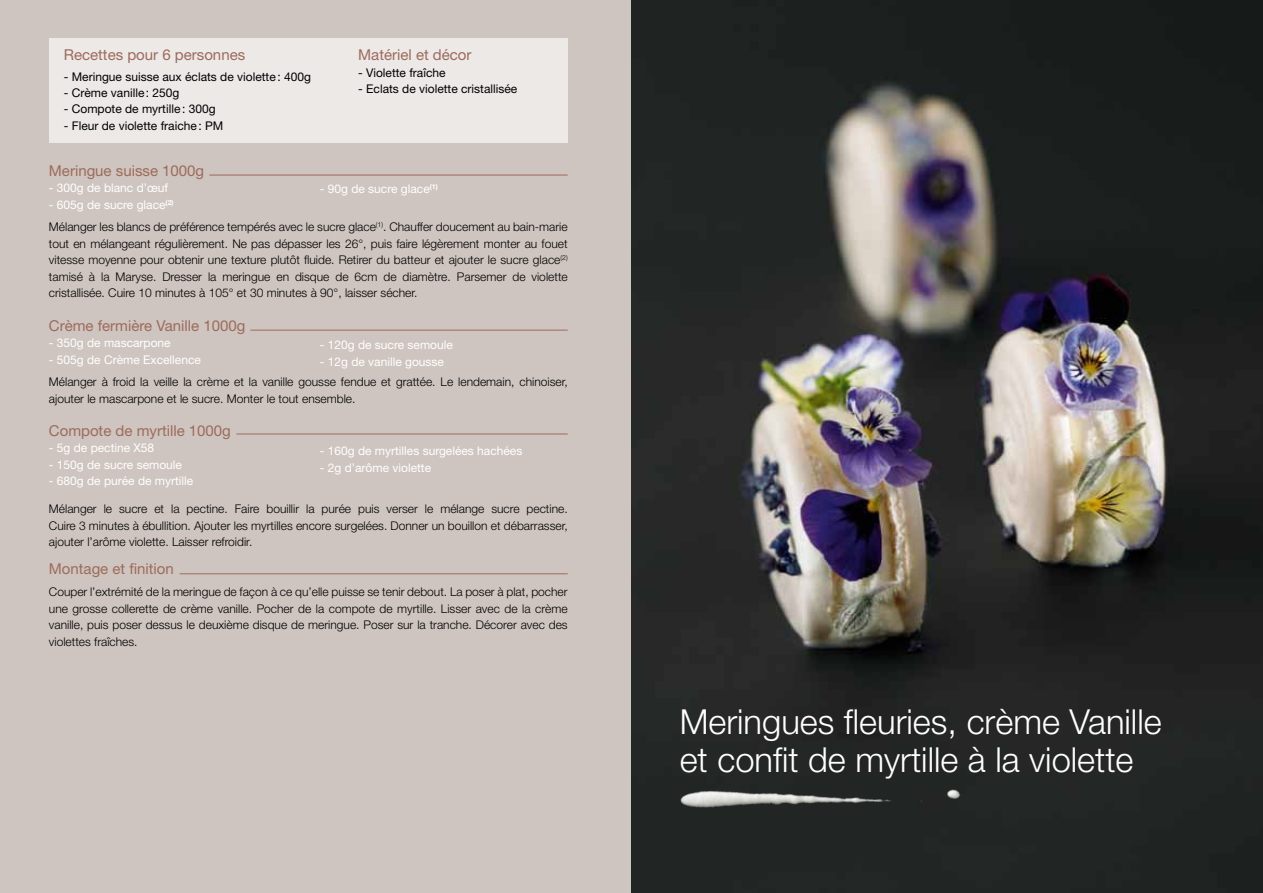
<style>
.page{position:relative;width:1263px;height:893px;background:#fff}
.page>*{position:absolute;margin:0;border:0;box-sizing:border-box;transform-origin:0 0}
.t1{font:300 34.5px/37.5px "Helvetica Neue";color:#fff}
.t2{font:15px "Helvetica Neue";color:#9d6b5a}
.t3{font:300 12px/16.5px "Helvetica Neue";color:#000;text-align:justify}
.t4{font:12px "Helvetica Neue";color:#fff}
.t5{font:12px "Helvetica Neue";color:#000}
</style>
<div class="page">
<div style="left:0;top:0;width:631px;height:893px;background:#cec5c0"></div>
<img style="left:631px;top:0;width:632px;height:893px">
<img style="left:560px;top:548px;width:531px;height:345px">
<div style="left:49px;top:38px;width:519px;height:104px;background:#ece9e7"></div>
<hr style="left:250px;top:330px;width:318px;height:1px;background:#9d6b5a">
<hr style="left:180px;top:573px;width:388px;height:1px;background:#9d6b5a">
<hr style="left:236px;top:434px;width:332px;height:1px;background:#9d6b5a">
<hr style="left:209px;top:175px;width:359px;height:1px;background:#9d6b5a">
<p class="t2" style="left:64px;top:46px;width:183px">Recettes pour 6 personnes</p>
<p class="t5" style="left:64px;top:69px;width:249px">- Meringue suisse aux éclats de violette: 400g</p>
<p class="t5" style="left:64px;top:86px;width:117px">- Crème vanille: 250g</p>
<p class="t5" style="left:64px;top:102px;width:153px">- Compote de myrtille: 300g</p>
<p class="t5" style="left:64px;top:118px;width:161px">- Fleur de violette fraiche: PM</p>
<p class="t2" style="left:358px;top:46px;width:115px">Matériel et décor</p>
<p class="t5" style="left:358px;top:65px;width:89px">- Violette fraîche</p>
<p class="t5" style="left:358px;top:81px;width:161px">- Eclats de violette cristallisée</p>
<p class="t2" style="left:49px;top:161px;width:157px">Meringue suisse 1000g</p>
<p class="t4" style="left:49px;top:181px;width:121px">- 300g de blanc d’œuf</p>
<p class="t4" style="left:49px;top:197px;width:126px">- 605g de sucre glace<sup>(2)</sup></p>
<p class="t4" style="left:320px;top:181px;width:120px">- 90g de sucre glace<sup>(1)</sup></p>
<p class="t3" style="left:49px;top:218px;width:520px">Mélanger les blancs de préférence tempérés avec le sucre glace<sup>(1)</sup>. Chauffer doucement au bain‑marie tout en mélangeant régulièrement. Ne pas dépasser les 26°, puis faire légèrement monter au fouet vitesse moyenne pour obtenir une texture plutôt fluide. Retirer du batteur et ajouter le sucre glace<sup>(2) </sup>tamisé à la Maryse. Dresser la meringue en disque de 6cm de diamètre. Parsemer de violette cristallisée. Cuire 10 minutes à 105° et 30 minutes à 90°, laisser sécher.</p>
<p class="t2" style="left:49px;top:317px;width:198px">Crème fermière Vanille 1000g</p>
<p class="t4" style="left:49px;top:336px;width:123px">- 350g de mascarpone</p>
<p class="t4" style="left:49px;top:352px;width:154px">- 505g de Crème Excellence</p>
<p class="t4" style="left:320px;top:338px;width:135px">- 120g de sucre semoule</p>
<p class="t4" style="left:320px;top:354px;width:126px">- 12g de vanille gousse</p>
<p class="t3" style="left:49px;top:373px;width:520px">Mélanger à froid la veille la crème et la vanille gousse fendue et grattée. Le lendemain, chinoiser, ajouter le mascarpone et le sucre. Monter le tout ensemble.</p>
<p class="t2" style="left:49px;top:422px;width:184px">Compote de myrtille 1000g</p>
<p class="t4" style="left:49px;top:441px;width:107px">- 5g de pectine X58</p>
<p class="t4" style="left:49px;top:457px;width:135px">- 150g de sucre semoule</p>
<p class="t4" style="left:49px;top:474px;width:146px">- 680g de purée de myrtille</p>
<p class="t4" style="left:320px;top:444px;width:204px">- 160g de myrtilles surgelées hachées</p>
<p class="t4" style="left:320px;top:460px;width:113px">- 2g d’arôme violette</p>
<p class="t3" style="left:49px;top:500px;width:520px">Mélanger le sucre et la pectine. Faire bouillir la purée puis verser le mélange sucre pectine.<br>Cuire 3 minutes à ébullition. Ajouter les myrtilles encore surgelées. Donner un bouillon et débarrasser, ajouter l’arôme violette. Laisser refroidir.</p>
<p class="t2" style="left:49px;top:560px;width:127px">Montage et finition</p>
<p class="t3" style="left:49px;top:583px;width:520px">Couper l’extrémité de la meringue de façon à ce qu’elle puisse se tenir debout. La poser à plat, pocher une grosse collerette de crème vanille. Pocher de la compote de myrtille. Lisser avec de la crème vanille, puis poser dessus le deuxième disque de meringue. Poser sur la tranche. Décorer avec des violettes fraîches.</p>
<h1 class="t1" style="left:680px;top:702px;width:483px">Meringues fleuries, crème Vanille et confit de myrtille à la violette</h1>
</div>
